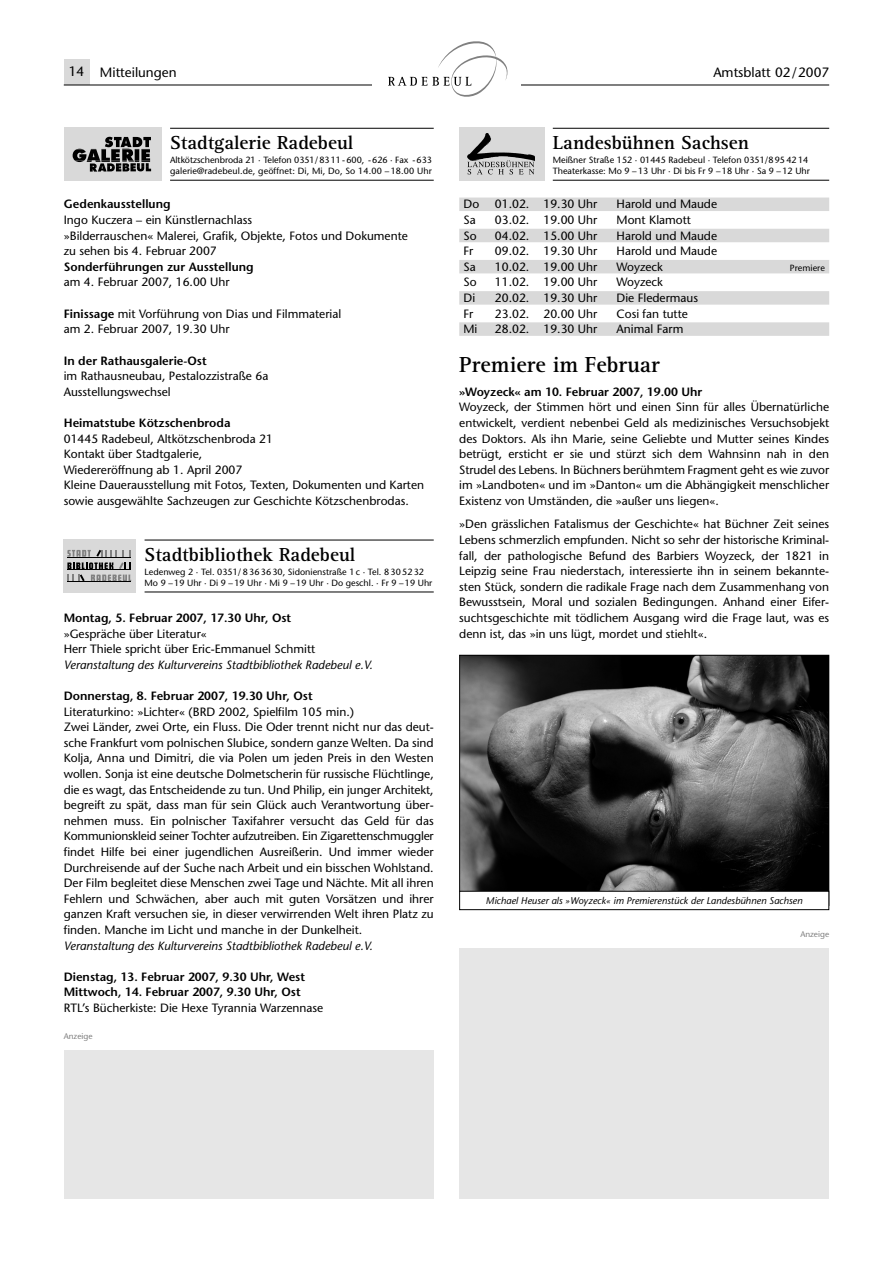
<style>
.page{position:relative;width:893px;height:1263px;background:#fff}
.page>*{position:absolute;margin:0;border:0;box-sizing:border-box;transform-origin:0 0}
.t1{font:700 22.5px "Rotis Serif";color:#000}
.t2{font:700 19.5px "Rotis Serif";color:#000}
.t3{font:13.5px "Stone Sans";color:#000}
.t4{font:12px/15.6px "Stone Sans";color:#000}
.t5{font:600 12px/15.6px "Stone Sans";color:#000}
.t6{font:italic 12px "Stone Sans";color:#000}
.t7{font:italic 9.75px "Stone Sans";color:#000}
.t8{font:9px/10.5px "Stone Sans";color:#000}
.t9{font:8.25px "Stone Sans";color:#808080}
.s1{font-weight:600}
</style>
<div class="page">
<div style="left:64px;top:60px;width:25px;height:25px;background:#d9d9d9"></div>
<hr style="left:64px;top:85px;width:765px;height:1px;background:#000">
<div style="left:372px;top:36px;width:149px;height:64px;background:#fff"></div>
<svg style="left:388px;top:41px;width:120px;height:56px"></svg>
<hr style="left:170px;top:128px;width:264px;height:1px;background:#000">
<hr style="left:170px;top:180px;width:264px;height:1px;background:#000">
<div style="left:64px;top:128px;width:98px;height:53px;background:#d9d9d9"></div>
<svg style="left:73px;top:137px;width:78px;height:35px"></svg>
<hr style="left:553px;top:128px;width:276px;height:1px;background:#000">
<hr style="left:553px;top:180px;width:276px;height:1px;background:#000">
<div style="left:459px;top:198px;width:370px;height:13px;background:#d9d9d9"></div>
<div style="left:459px;top:229px;width:370px;height:13px;background:#d9d9d9"></div>
<div style="left:459px;top:260px;width:370px;height:13px;background:#d9d9d9"></div>
<div style="left:459px;top:291px;width:370px;height:14px;background:#d9d9d9"></div>
<div style="left:459px;top:322px;width:370px;height:14px;background:#d9d9d9"></div>
<div style="left:459px;top:128px;width:85px;height:53px;background:#d9d9d9"></div>
<img style="left:467px;top:134px;width:68px;height:26px">
<svg style="left:467px;top:160px;width:67px;height:14px"></svg>
<hr style="left:145px;top:540px;width:289px;height:1px;background:#000">
<hr style="left:145px;top:592px;width:289px;height:1px;background:#000">
<div style="left:64px;top:539px;width:72px;height:53px;background:#d9d9d9"></div>
<hr style="left:67px;top:581px;width:64px;height:1px;background:#000">
<svg style="left:67px;top:550px;width:64px;height:31px"></svg>
<hr style="left:67px;top:569px;width:64px;height:1px;background:#000">
<img style="left:461px;top:657px;width:366px;height:234px">
<div style="left:459px;top:891px;width:370px;height:19px;border:1px solid #000"></div>
<div style="left:64px;top:1050px;width:370px;height:149px;background:#e6e6e6"></div>
<div style="left:459px;top:948px;width:370px;height:251px;background:#e6e6e6"></div>
<p class="t3" style="left:69px;top:67px;width:109px">14 Mitteilungen</p>
<p class="t3" style="left:713px;top:67px;width:117px">Amtsblatt 02/2007</p>
<h2 class="t2" style="left:170px;top:136px;width:185px">Stadtgalerie Radebeul</h2>
<p class="t8" style="left:170px;top:156px;width:263px">Altkötzschenbroda 21 · Telefon 0351/8311-600, -626 · Fax -633 galerie@radebeul.de, geöffnet: Di, Mi, Do, So 14.00 – 18.00 Uhr</p>
<p class="t5" style="left:64px;top:198px;width:108px">Gedenkausstellung</p>
<p class="t4" style="left:64px;top:213px;width:346px">Ingo Kuczera – ein Künstlernachlass<br>»Bilderrauschen« Malerei, Grafik, Objekte, Fotos und Dokumente zu sehen bis 4. Februar 2007</p>
<p class="t5" style="left:64px;top:260px;width:191px">Sonderführungen zur Ausstellung</p>
<p class="t4" style="left:64px;top:276px;width:167px">am 4. Februar 2007, 16.00 Uhr</p>
<p class="t4" style="left:64px;top:307px;width:279px"><span class="s1">Finissage</span> mit Vorführung von Dias und Filmmaterial am 2. Februar 2007, 19.30 Uhr</p>
<p class="t5" style="left:64px;top:354px;width:144px">In der Rathausgalerie-Ost</p>
<p class="t4" style="left:64px;top:369px;width:206px">im Rathausneubau, Pestalozzistraße 6a<br>Ausstellungswechsel</p>
<p class="t5" style="left:64px;top:416px;width:168px">Heimatstube Kötzschenbroda</p>
<p class="t4" style="left:64px;top:432px;width:362px">01445 Radebeul, Altkötzschenbroda 21<br>Kontakt über Stadtgalerie,<br>Wiedereröffnung ab 1. April 2007<br>Kleine Dauerausstellung mit Fotos, Texten, Dokumenten und Karten sowie ausgewählte Sachzeugen zur Geschichte Kötzschenbrodas.</p>
<h2 class="t2" style="left:145px;top:548px;width:212px">Stadtbibliothek Radebeul</h2>
<p class="t8" style="left:145px;top:568px;width:289px">Ledenweg 2 · Tel. 0351/ 8 36 36 30, Sidonienstraße 1 c · Tel. 8 30 52 32<br>Mo 9 – 19 Uhr · Di 9 – 19 Uhr · Mi 9 – 19 Uhr · Do geschl. · Fr 9 – 19 Uhr</p>
<p class="t5" style="left:64px;top:611px;width:229px">Montag, 5. Februar 2007, 17.30 Uhr, Ost</p>
<p class="t4" style="left:64px;top:627px;width:253px">»Gespräche über Literatur«<br>Herr Thiele spricht über Eric-Emmanuel Schmitt</p>
<p class="t6" style="left:64px;top:660px;width:311px">Veranstaltung des Kulturvereins Stadtbibliothek Radebeul e.V.</p>
<p class="t5" style="left:64px;top:689px;width:250px">Donnerstag, 8. Februar 2007, 19.30 Uhr, Ost</p>
<p class="t4" style="left:64px;top:705px;width:372px">Literaturkino: »Lichter« (BRD 2002, Spielfilm 105 min.)<br>Zwei Länder, zwei Orte, ein Fluss. Die Oder trennt nicht nur das deut&shy;sche Frankfurt vom polnischen Slubice, sondern ganze Welten. Da sind Kolja, Anna und Dimitri, die via Polen um jeden Preis in den Westen wollen. Sonja ist eine deutsche Dolmetscherin für russische Flüchtlinge, die es wagt, das Entscheidende zu tun. Und Philip, ein junger Architekt, begreift zu spät, dass man für sein Glück auch Verantwortung über&shy;nehmen muss. Ein polnischer Taxifahrer versucht das Geld für das Kommunionskleid seiner Tochter aufzutreiben. Ein Zigarettenschmuggler findet Hilfe bei einer jugendlichen Ausreißerin. Und immer wieder Durchreisende auf der Suche nach Arbeit und ein bisschen Wohlstand.<br>Der Film begleitet diese Menschen zwei Tage und Nächte. Mit all ihren Fehlern und Schwächen, aber auch mit guten Vorsätzen und ihrer ganzen Kraft versuchen sie, in dieser verwirrenden Welt ihren Platz zu finden. Manche im Licht und manche in der Dunkelheit.</p>
<p class="t6" style="left:64px;top:941px;width:311px">Veranstaltung des Kulturvereins Stadtbibliothek Radebeul e.V.</p>
<p class="t5" style="left:64px;top:970px;width:243px">Dienstag, 13. Februar 2007, 9.30 Uhr, West<br>Mittwoch, 14. Februar 2007, 9.30 Uhr, Ost</p>
<p class="t4" style="left:64px;top:1001px;width:261px">RTL’s Bücherkiste: Die Hexe Tyrannia Warzennase</p>
<p class="t9" style="left:64px;top:1033px;width:30px">Anzeige</p>
<h2 class="t2" style="left:553px;top:136px;width:198px">Landesbühnen Sachsen</h2>
<p class="t8" style="left:553px;top:156px;width:259px">Meißner Straße 152 · 01445 Radebeul · Telefon 0351/8 95 42 14<br>Theaterkasse: Mo 9 – 13 Uhr · Di bis Fr 9 – 18 Uhr · Sa 9 – 12 Uhr</p>
<p class="t4" style="left:463px;top:198px;width:17px">Do</p>
<p class="t4" style="left:495px;top:198px;width:104px">01.02. 19.30 Uhr</p>
<p class="t4" style="left:617px;top:198px;width:102px">Harold und Maude</p>
<p class="t4" style="left:463px;top:213px;width:14px">Sa</p>
<p class="t4" style="left:495px;top:213px;width:104px">03.02. 19.00 Uhr</p>
<p class="t4" style="left:617px;top:213px;width:76px">Mont Klamott</p>
<p class="t4" style="left:463px;top:229px;width:15px">So</p>
<p class="t4" style="left:495px;top:229px;width:104px">04.02. 15.00 Uhr</p>
<p class="t4" style="left:617px;top:229px;width:102px">Harold und Maude</p>
<p class="t4" style="left:463px;top:245px;width:11px">Fr</p>
<p class="t4" style="left:495px;top:245px;width:104px">09.02. 19.30 Uhr</p>
<p class="t4" style="left:617px;top:245px;width:102px">Harold und Maude</p>
<p class="t4" style="left:463px;top:260px;width:14px">Sa</p>
<p class="t4" style="left:495px;top:260px;width:104px">10.02. 19.00 Uhr</p>
<p class="t4" style="left:617px;top:260px;width:48px">Woyzeck</p>
<p class="t8" style="left:790px;top:263px;width:36px">Premiere</p>
<p class="t4" style="left:463px;top:276px;width:15px">So</p>
<p class="t4" style="left:495px;top:276px;width:104px">11.02. 19.00 Uhr</p>
<p class="t4" style="left:617px;top:276px;width:48px">Woyzeck</p>
<p class="t4" style="left:463px;top:291px;width:13px">Di</p>
<p class="t4" style="left:495px;top:291px;width:104px">20.02. 19.30 Uhr</p>
<p class="t4" style="left:617px;top:291px;width:83px">Die Fledermaus</p>
<p class="t4" style="left:463px;top:307px;width:11px">Fr</p>
<p class="t4" style="left:495px;top:307px;width:104px">23.02. 20.00 Uhr</p>
<p class="t4" style="left:617px;top:307px;width:73px">Cosi fan tutte</p>
<p class="t4" style="left:463px;top:323px;width:15px">Mi</p>
<p class="t4" style="left:495px;top:323px;width:104px">28.02. 19.30 Uhr</p>
<p class="t4" style="left:617px;top:323px;width:68px">Animal Farm</p>
<h1 class="t1" style="left:459px;top:356px;width:202px">Premiere im Februar</h1>
<p class="t5" style="left:459px;top:385px;width:245px">»Woyzeck« am 10. Februar 2007, 19.00 Uhr</p>
<p class="t4" style="left:459px;top:401px;width:371px;text-align:justify">Woyzeck, der Stimmen hört und einen Sinn für alles Übernatürliche entwickelt, verdient nebenbei Geld als medizinisches Versuchsobjekt des Doktors. Als ihn Marie, seine Geliebte und Mutter seines Kindes betrügt, ersticht er sie und stürzt sich dem Wahnsinn nah in den Strudel des Lebens. In Büchners berühmtem Fragment geht es wie zuvor im »Landboten« und im »Danton« um die Abhängigkeit menschlicher Existenz von Umständen, die »außer uns liegen«.</p>
<p class="t4" style="left:459px;top:518px;width:371px;text-align:justify">»Den grässlichen Fatalismus der Geschichte« hat Büchner Zeit seines Lebens schmerzlich empfunden. Nicht so sehr der historische Kriminal&shy;fall, der pathologische Befund des Barbiers Woyzeck, der 1821 in Leipzig seine Frau niederstach, interessierte ihn in seinem bekannte&shy;sten Stück, sondern die radikale Frage nach dem Zusammenhang von Bewusstsein, Moral und sozialen Bedingungen. Anhand einer Eifer&shy;suchtsgeschichte mit tödlichem Ausgang wird die Frage laut, was es denn ist, das »in uns lügt, mordet und stiehlt«.</p>
<p class="t7" style="left:486px;top:896px;width:318px">Michael Heuser als »Woyzeck« im Premierenstück der Landesbühnen Sachsen</p>
<p class="t9" style="left:800px;top:931px;width:30px">Anzeige</p>
</div>
